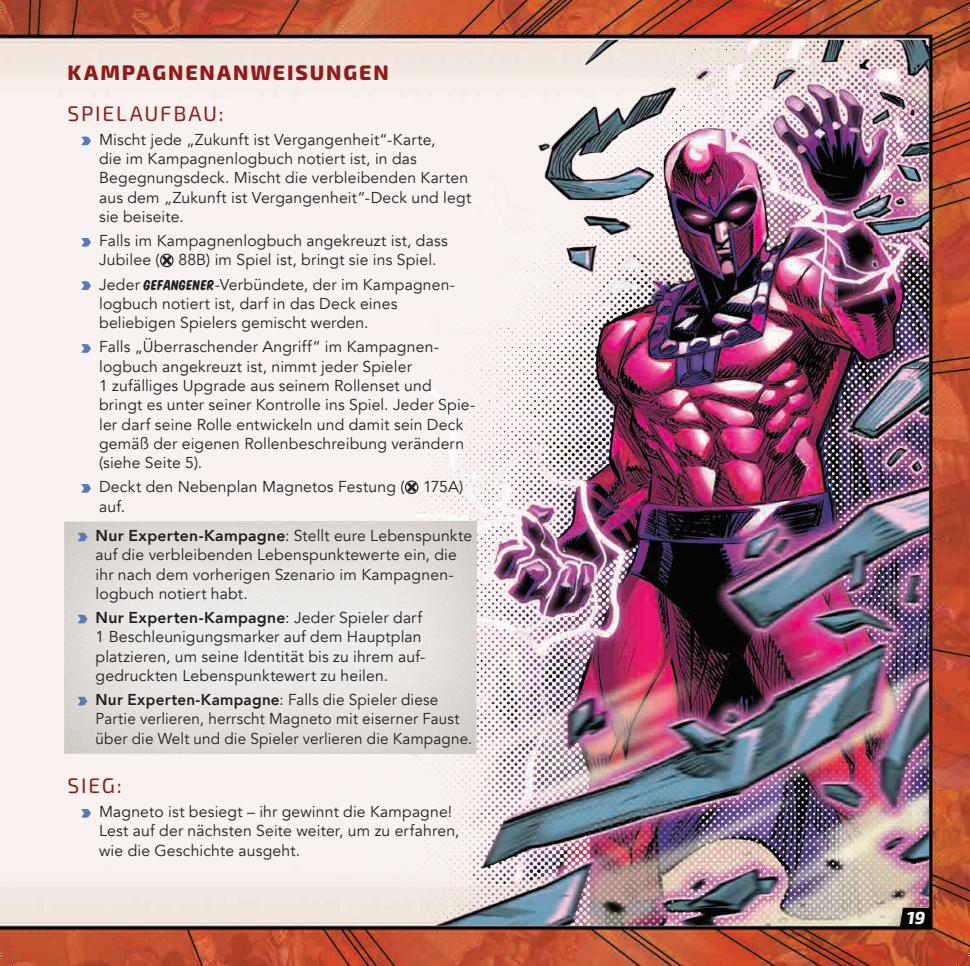
<style>
.page{position:relative;width:970px;height:966px;background:#fff}
.page>*{position:absolute;margin:0;border:0;box-sizing:border-box;transform-origin:0 0}
.t1{font:800 21px "Exo 2";letter-spacing:.09em;color:#911a1b}
.t2{font:21px "Exo 2";letter-spacing:.085em;color:#911a1b}
.t3{font:italic 800 17.5px "Exo 2";color:#f8f3f1}
.t4{font:15.75px/19.2px "Avenir";letter-spacing:.01em;color:#231f20}
.s1{font-family:"Myriad Pro";color:#5a7cb4}
.s2{font-family:"Komika Title";font-size:13.12px}
.s3{font-weight:800}
</style>
<div class="page">
<img style="left:0;top:0;width:970px;height:965px">
<img style="left:322px;top:40px;width:607px;height:885px">
<svg style="left:160px;top:253px;width:14px;height:14px"></svg>
<svg style="left:405px;top:480px;width:13px;height:14px"></svg>
<div style="left:61px;top:518px;width:418px;height:236px;background:#fff;opacity:.75"></div>
<h1 class="t1" style="left:68px;top:56px;width:323px">KAMPAGNENANWEISUNGEN</h1>
<h1 class="t2" style="left:68px;top:98px;width:158px">SPIELAUFBAU:</h1>
<p class="t4" style="left:99px;top:130px;width:374px;text-indent:-16px"><span class="s1">»</span> Mischt jede „Zukunft ist Vergangenheit“-Karte,<br>die im Kampagnenlogbuch notiert ist, in das Begegnungsdeck. Mischt die verbleibenden Karten aus dem „Zukunft ist Vergangenheit“-Deck und legt sie beiseite.</p>
<p class="t4" style="left:83px;top:231px;width:366px;text-align:center"><span class="s1">»</span> Falls im Kampagnenlogbuch angekreuzt ist, dass<br>Jubilee ( 88B) im Spiel ist, bringt sie ins Spiel.</p>
<p class="t4" style="left:99px;top:275px;width:358px;text-indent:-16px"><span class="s1">»</span> Jeder <span class="s2">GEFANGENER</span>-Verbündete, der im Kampagnen&shy;logbuch notiert ist, darf in das Deck eines beliebigen Spielers gemischt werden.</p>
<p class="t4" style="left:99px;top:337px;width:378px;text-indent:-16px"><span class="s1">»</span> Falls „Überraschender Angriff“ im Kampagnen&shy;logbuch angekreuzt ist, nimmt jeder Spieler<br>1 zufälliges Upgrade aus seinem Rollenset und bringt es unter seiner Kontrolle ins Spiel. Jeder Spie&shy;ler darf seine Rolle entwickeln und damit sein Deck gemäß der eigenen Rollenbeschreibung verändern (siehe Seite 5).</p>
<p class="t4" style="left:99px;top:477px;width:366px;text-indent:-16px"><span class="s1">»</span> Deckt den Nebenplan Magnetos Festung ( 175A) auf.</p>
<p class="t4" style="left:83px;top:521px;width:393px"><span class="s1">»</span> Deckt den Nebenplan Magnetos Festung ( 175A) auf.</p>
<p class="t4" style="left:96px;top:526px;width:378px;text-indent:-16px"><span class="s1">»</span> <span class="s3">Nur Experten-Kampagne</span>: Stellt eure Lebenspunkte auf die verbleibenden Lebenspunktewerte ein, die ihr nach dem vorherigen Szenario im Kampagnen&shy;logbuch notiert habt.</p>
<p class="t4" style="left:96px;top:608px;width:331px;text-indent:-16px"><span class="s1">»</span> <span class="s3">Nur Experten-Kampagne</span>: Jeder Spieler darf 1 Beschleunigungsmarker auf dem Hauptplan platzieren, um seine Identität bis zu ihrem auf&shy;gedruckten Lebenspunktewert zu heilen.</p>
<p class="t4" style="left:96px;top:690px;width:378px;text-indent:-16px"><span class="s1">»</span> <span class="s3">Nur Experten-Kampagne</span>: Falls die Spieler diese<br>Partie verlieren, herrscht Magneto mit eiserner Faust über die Welt und die Spieler verlieren die Kampagne.</p>
<h1 class="t2" style="left:68px;top:770px;width:56px">SIEG:</h1>
<p class="t4" style="left:99px;top:802px;width:362px;text-indent:-16px"><span class="s1">»</span> Magneto ist besiegt – ihr gewinnt die Kampagne!<br>Lest auf der nächsten Seite weiter, um zu erfahren, wie die Geschichte ausgeht.</p>
<p class="t3" style="left:907px;top:904px;width:20px">19</p>
</div>
